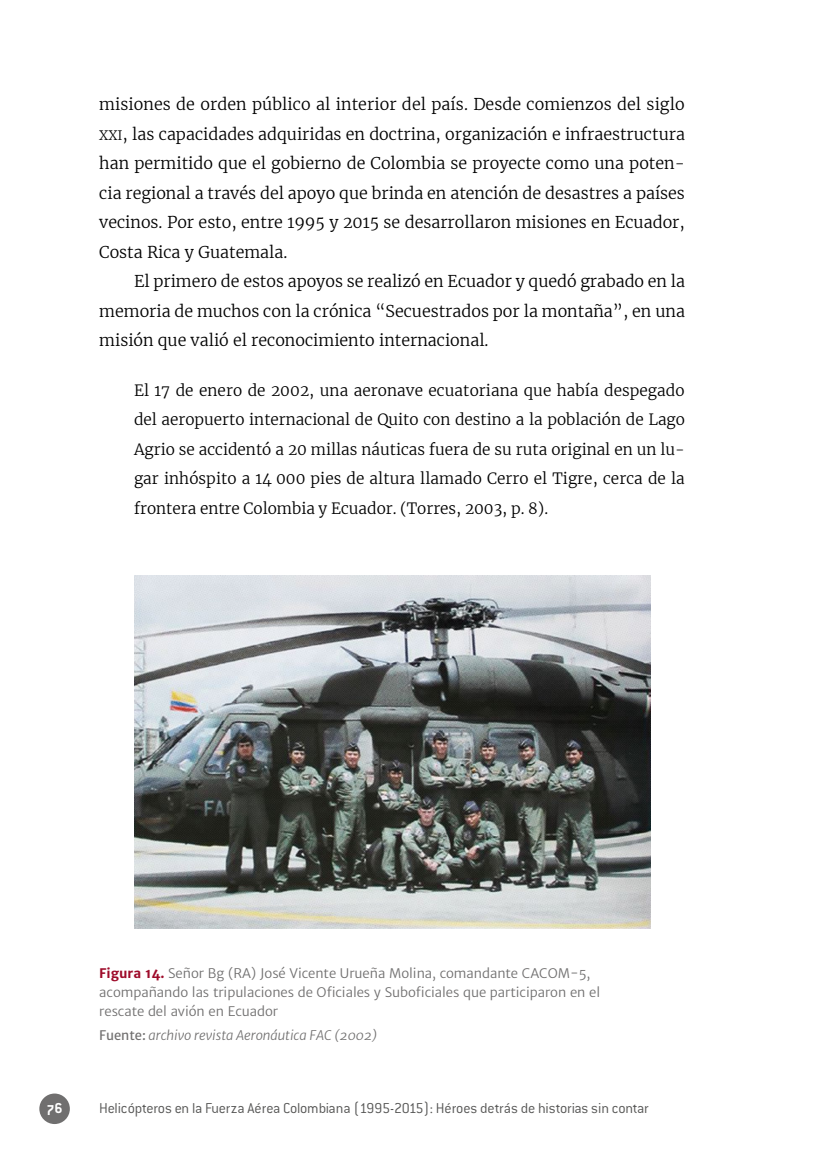
<style>
.page{position:relative;width:819px;height:1166px;background:#fff}
.page>*{position:absolute;margin:0;border:0;box-sizing:border-box;transform-origin:0 0}
.t1{font:300 16.1px/29.6px "Merriweather";color:#000;text-align:justify}
.t2{font:300 15.75px "Conduit ITC Std";letter-spacing:-.01em;color:#575756}
.t3{font:700 15.75px "Conduit ITC Std";color:#fff}
.t4{font:300 15.4px/29.6px "Merriweather";color:#000;text-align:justify}
.t5{font:13.12px/19.2px "Merriweather Sans";letter-spacing:-.005em;color:#706f6f}
.t6{font:italic 13.12px "Merriweather Sans";color:#706f6f}
.s1{font-family:"Merriweather Light SC800";font-weight:400;font-size:12.95px}
.s2{font-family:"Merriweather Light SC800";font-weight:400}
.s3{font-weight:700;color:#9e0b2a}
.s4{font-style:normal}
</style>
<div class="page">
<div style="left:39px;top:1093px;width:31px;height:31px;background:#706f6f;border-radius:50%"></div>
<img style="left:134px;top:575px;width:516px;height:354px">
<p class="t1" style="left:99px;top:89px;width:587px">misiones de orden público al interior del país. Desde comienzos del siglo <span class="s1">xxi</span><span class="s2">,</span> las capacidades adquiridas en doctrina, organización e infraestructura han permitido que el gobierno de Colombia se proyecte como una poten&shy;cia regional a través del apoyo que brinda en atención de desastres a países vecinos. Por esto, entre 1995 y 2015 se desarrollaron misiones en Ecuador, Costa Rica y Guatemala.</p>
<p class="t1" style="left:99px;top:266px;width:587px;text-indent:35px">El primero de estos apoyos se realizó en Ecuador y quedó grabado en la memoria de muchos con la crónica “Secuestrados por la montaña”, en una misión que valió el reconocimiento internacional.</p>
<p class="t4" style="left:134px;top:375px;width:552px">El 17 de enero de 2002, una aeronave ecuatoriana que había despegado del aeropuerto internacional de Quito con destino a la población de Lago Agrio se accidentó a 20 millas náuticas fuera de su ruta original en un lu&shy;gar inhóspito a 14 000 pies de altura llamado Cerro el Tigre, cerca de la frontera entre Colombia y Ecuador. (Torres, 2003, p. 8).</p>
<p class="t5" style="left:99px;top:963px;width:502px"><span class="s3">Figura 14.</span> Señor Bg (RA) José Vicente Urueña Molina, comandante CACOM-5, acompañando las tripulaciones de Oficiales y Suboficiales que participaron en el rescate del avión en Ecuador</p>
<p class="t6" style="left:99px;top:1027px;width:280px"><span class="s4">Fuente:</span> archivo revista Aeronáutica FAC (2002)</p>
<p class="t3" style="left:47px;top:1098px;width:17px">76</p>
<p class="t2" style="left:99px;top:1098px;width:551px">Helicópteros en la Fuerza Aérea Colombiana (1995-2015): Héroes detrás de historias sin contar</p>
</div>
